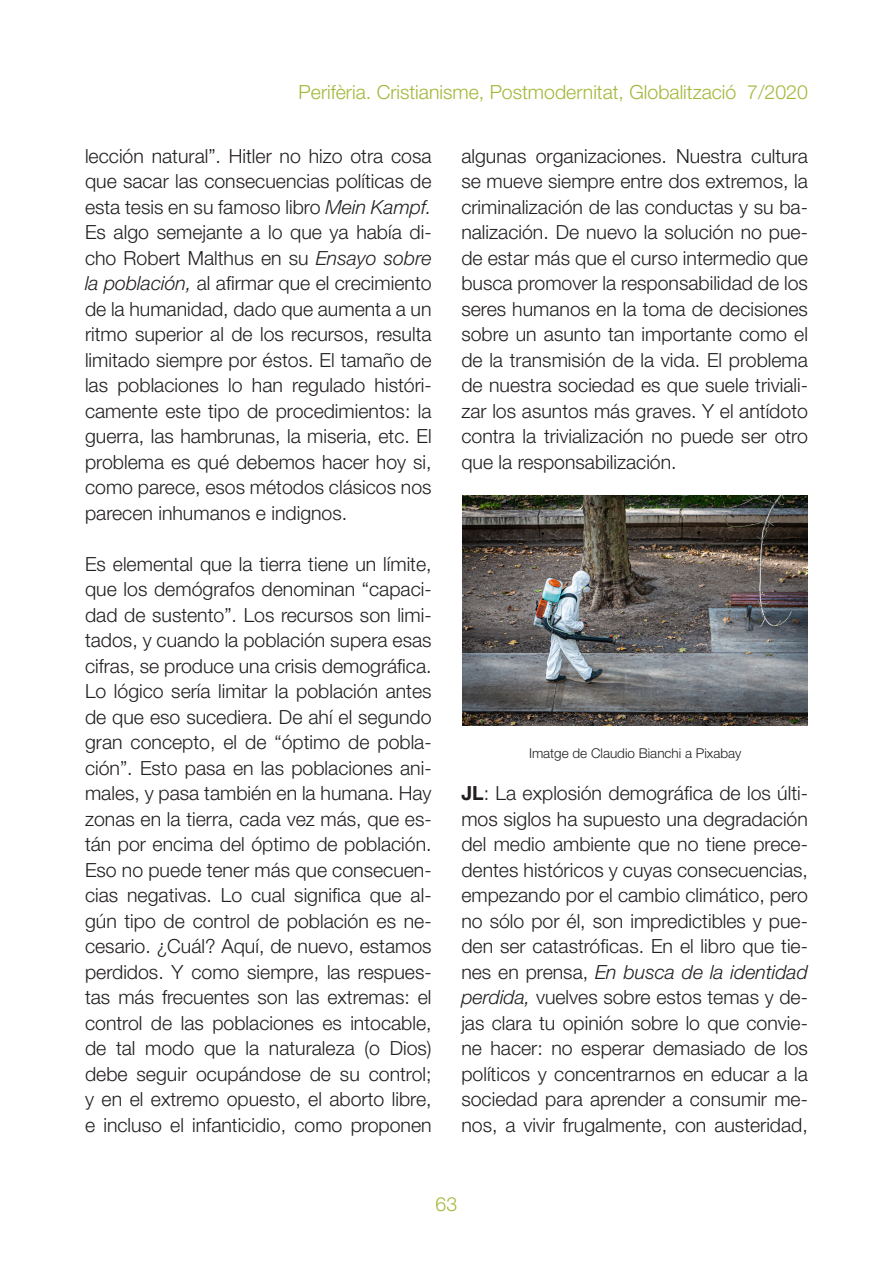
<style>
.page{position:relative;width:893px;height:1263px;background:#fff}
.page>*{position:absolute;margin:0;border:0;box-sizing:border-box;transform-origin:0 0}
.text_base{font:300 19.5px/25.5px "Helvetica Neue LT Std";color:#231f20;text-align:justify}
.t1{font:300 19.5px "Helvetica Neue LT Std";color:#a2b83a}
.peu_de_foto{font:300 13.5px "Helvetica Neue LT Std";color:#231f20}
.s1{font-style:italic}
.s2{font-weight:700}
</style>
<div class="page">
<img style="left:462px;top:495px;width:346px;height:231px">
<p class="t1" style="left:299px;top:80px;width:511px">Perifèria. Cristianisme, Postmodernitat, Globalització 7/2020</p>
<p class="text_base" style="left:85px;top:143px;width:348px">lección natural”. Hitler no hizo otra cosa que sacar las consecuencias políticas de esta tesis en su famoso libro <span class="s1">Mein Kampf.<br></span>Es algo semejante a lo que ya había di&shy;cho Robert Malthus en su <span class="s1">Ensayo sobre la población,</span> al afirmar que el crecimiento de la humanidad, dado que aumenta a un ritmo superior al de los recursos, resulta limitado siempre por éstos. El tamaño de las poblaciones lo han regulado históri&shy;camente este tipo de procedimientos: la guerra, las hambrunas, la miseria, etc. El problema es qué debemos hacer hoy si, como parece, esos métodos clásicos nos parecen inhumanos e indignos.</p>
<p class="text_base" style="left:85px;top:551px;width:348px">Es elemental que la tierra tiene un límite, que los demógrafos denominan “capaci&shy;dad de sustento”. Los recursos son limi&shy;tados, y cuando la población supera esas cifras, se produce una crisis demográfica.<br>Lo lógico sería limitar la población antes de que eso sucediera. De ahí el segundo gran concepto, el de “óptimo de pobla&shy;ción”. Esto pasa en las poblaciones ani&shy;males, y pasa también en la humana. Hay zonas en la tierra, cada vez más, que es&shy;tán por encima del óptimo de población.<br>Eso no puede tener más que consecuen&shy;cias negativas. Lo cual significa que al&shy;gún tipo de control de población es ne&shy;cesario. ¿Cuál? Aquí, de nuevo, estamos perdidos. Y como siempre, las respues&shy;tas más frecuentes son las extremas: el control de las poblaciones es intocable, de tal modo que la naturaleza (o Dios) debe seguir ocupándose de su control; y en el extremo opuesto, el aborto libre, e incluso el infanticidio, como proponen</p>
<p class="text_base" style="left:461px;top:143px;width:348px">algunas organizaciones. Nuestra cultura se mueve siempre entre dos extremos, la criminalización de las conductas y su ba&shy;nalización. De nuevo la solución no pue&shy;de estar más que el curso intermedio que busca promover la responsabilidad de los seres humanos en la toma de decisiones sobre un asunto tan importante como el de la transmisión de la vida. El problema de nuestra sociedad es que suele triviali&shy;zar los asuntos más graves. Y el antídoto contra la trivialización no puede ser otro que la responsabilización.</p>
<p class="peu_de_foto" style="left:529px;top:745px;width:214px">Imatge de Claudio Bianchi a Pixabay</p>
<p class="text_base" style="left:461px;top:780px;width:348px"><span class="s2">JL</span>: La explosión demográfica de los últi&shy;mos siglos ha supuesto una degradación del medio ambiente que no tiene prece&shy;dentes históricos y cuyas consecuencias, empezando por el cambio climático, pero no sólo por él, son impredictibles y pue&shy;den ser catastróficas. En el libro que tie&shy;nes en prensa, <span class="s1">En busca de la identidad perdida,</span> vuelves sobre estos temas y de&shy;jas clara tu opinión sobre lo que convie&shy;ne hacer: no esperar demasiado de los políticos y concentrarnos en educar a la sociedad para aprender a consumir me&shy;nos, a vivir frugalmente, con austeridad,</p>
<p class="t1" style="left:436px;top:1192px;width:23px">63</p>
</div>
